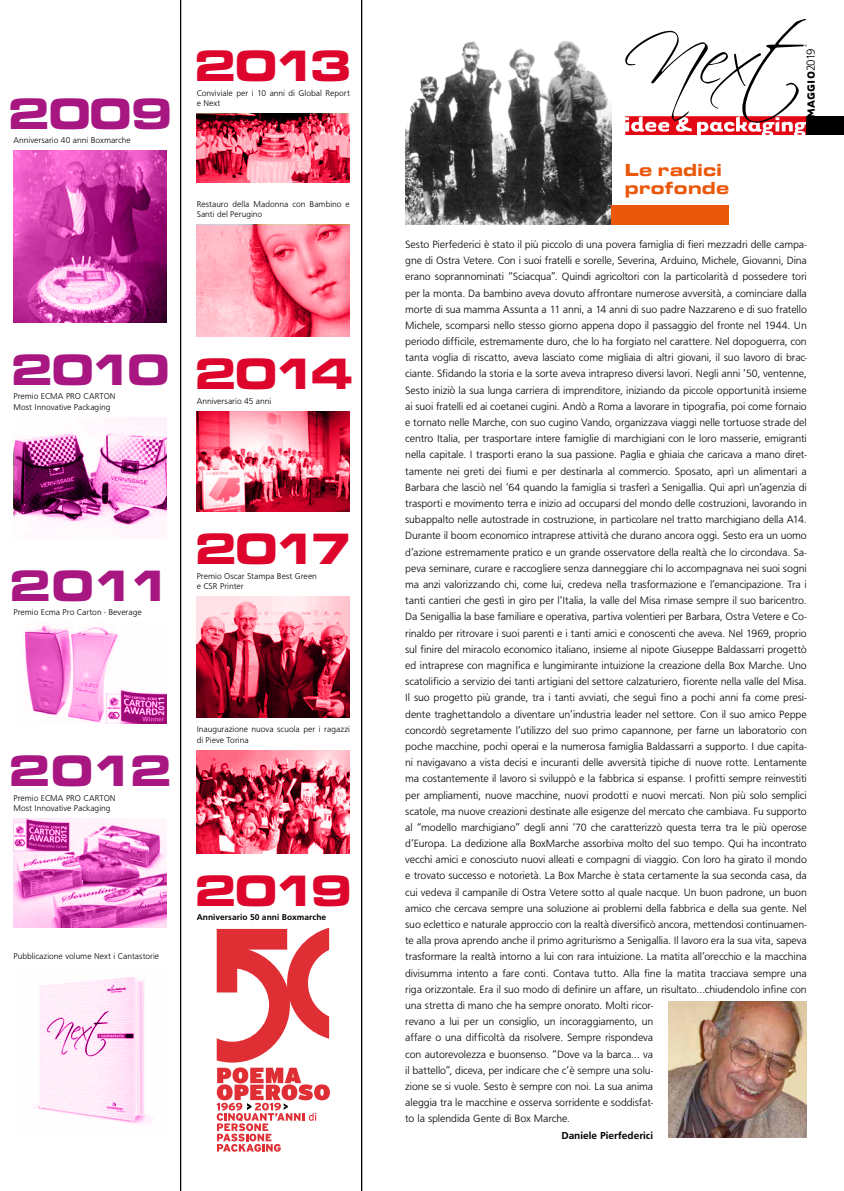
<style>
.page{position:relative;width:844px;height:1191px;background:#fff}
.page>*{position:absolute;margin:0;border:0;box-sizing:border-box;transform-origin:0 0}
.t1{font:45.5px "Microgramma D Bold Exte";letter-spacing:-.01em;color:#a71681}
.t2{font:45.5px "Microgramma D Bold Exte";letter-spacing:-.045em;color:#dd052b}
.t3{font:18.11px/17.5px "Microgramma D Bold Exte";letter-spacing:.05em;color:#ea580c}
.t4{font:700 12.08px "Tarzana Wide";letter-spacing:.01em;color:#000}
.t5{font:10.94px/16.2px "Frugal Sans Light DTC";letter-spacing:-.01em;color:#000}
.t6{font:10.5px "Frugal Sans Bold DTC";color:#000}
.t7{font:8.75px/10.5px "Frugal Sans Light DTC";color:#000}
.t8{font:8.75px "Frugal Sans Bold DTC";letter-spacing:.005em;color:#000}
.s1{font-family:"Frugal Sans Light DTC";font-weight:400}
</style>
<div class="page">
<div style="left:806px;top:117px;width:37px;height:18px;background:#000"></div>
<svg style="left:625px;top:19px;width:181px;height:116px"></svg>
<hr style="left:361px;top:0;width:1px;height:1191px;background:#000">
<hr style="left:180px;top:0;width:1px;height:1191px;background:#000">
<svg style="left:13px;top:150px;width:154px;height:172px;background:#c444a2"></svg>
<svg style="left:14px;top:417px;width:152px;height:111px"></svg>
<svg style="left:24px;top:625px;width:142px;height:98px"></svg>
<svg style="left:197px;top:411px;width:153px;height:100px;background:#dc6479"></svg>
<svg style="left:197px;top:114px;width:153px;height:68px;background:#d35168"></svg>
<svg style="left:197px;top:225px;width:153px;height:111px;background:#f98b9e"></svg>
<svg style="left:33px;top:976px;width:121px;height:148px;fill:#ffecf9"></svg>
<img style="left:405px;top:41px;width:206px;height:184px">
<div style="left:611px;top:206px;width:117px;height:19px;background:#ea580c"></div>
<img style="left:668px;top:1001px;width:138px;height:137px">
<svg style="left:13px;top:818px;width:154px;height:109px;background:#e88bcf"></svg>
<svg style="left:217px;top:927px;width:113px;height:224px"></svg>
<svg style="left:197px;top:596px;width:153px;height:121px;background:#b44f61"></svg>
<svg style="left:197px;top:750px;width:153px;height:103px;background:#d5566c"></svg>
<h1 class="t1" style="left:8px;top:82px;width:165px">2009</h1>
<p class="t7" style="left:13px;top:135px;width:119px">Anniversario 40 anni Boxmarche</p>
<h1 class="t2" style="left:195px;top:35px;width:159px">2013</h1>
<p class="t7" style="left:197px;top:87px;width:155px">Conviviale per i 10 anni di Global Report e Next</p>
<p class="t7" style="left:197px;top:198px;width:155px">Restauro della Madonna con Bambino e<br>Santi del Perugino</p>
<h1 class="t1" style="left:11px;top:339px;width:159px">2010</h1>
<p class="t7" style="left:13px;top:391px;width:104px">Premio ECMA PRO CARTON<br>Most Innovative Packaging</p>
<h1 class="t2" style="left:195px;top:343px;width:159px">2014</h1>
<p class="t7" style="left:197px;top:395px;width:76px">Anniversario 45 anni</p>
<h1 class="t1" style="left:9px;top:555px;width:163px">2011</h1>
<p class="t7" style="left:13px;top:607px;width:130px">Premio Ecma Pro Carton - Beverage</p>
<h1 class="t2" style="left:195px;top:518px;width:158px">2017</h1>
<p class="t7" style="left:197px;top:570px;width:122px">Premio Oscar Stampa Best Green e CSR Printer</p>
<h1 class="t1" style="left:9px;top:740px;width:164px">2012</h1>
<p class="t7" style="left:13px;top:792px;width:104px">Premio ECMA PRO CARTON<br>Most Innovative Packaging</p>
<p class="t7" style="left:13px;top:951px;width:147px">Pubblicazione volume Next i Cantastorie</p>
<p class="t7" style="left:197px;top:724px;width:155px">Inaugurazione nuova scuola per i ragazzi di Pieve Torina</p>
<h1 class="t2" style="left:195px;top:860px;width:158px">2019</h1>
<p class="t8" style="left:197px;top:912px;width:131px">Anniversario 50 anni Boxmarche</p>
<h2 class="t3" style="left:625px;top:161px;width:105px">Le radici profonde</h2>
<p class="t4" style="left:803px;top:118px;width:71px;rotate:-90deg">MAGGIO<span class="s1">2019</span></p>
<p class="t5" style="left:405px;top:236px;width:403px">Sesto Pierfederici è stato il più piccolo di una povera famiglia di fieri mezzadri delle campa&shy;gne di Ostra Vetere. Con i suoi fratelli e sorelle, Severina, Arduino, Michele, Giovanni, Dina erano soprannominati “Sciacqua”. Quindi agricoltori con la particolarità d possedere tori per la monta. Da bambino aveva dovuto affrontare numerose avversità, a cominciare dalla morte di sua mamma Assunta a 11 anni, a 14 anni di suo padre Nazzareno e di suo fratello Michele, scomparsi nello stesso giorno appena dopo il passaggio del fronte nel 1944. Un periodo difficile, estremamente duro, che lo ha forgiato nel carattere. Nel dopoguerra, con tanta voglia di riscatto, aveva lasciato come migliaia di altri giovani, il suo lavoro di brac&shy;ciante. Sfidando la storia e la sorte aveva intrapreso diversi lavori. Negli anni ’50, ventenne, Sesto iniziò la sua lunga carriera di imprenditore, iniziando da piccole opportunità insieme ai suoi fratelli ed ai coetanei cugini. Andò a Roma a lavorare in tipografia, poi come fornaio e tornato nelle Marche, con suo cugino Vando, organizzava viaggi nelle tortuose strade del centro Italia, per trasportare intere famiglie di marchigiani con le loro masserie, emigranti nella capitale. I trasporti erano la sua passione. Paglia e ghiaia che caricava a mano diret&shy;tamente nei greti dei fiumi e per destinarla al commercio. Sposato, aprì un alimentari a Barbara che lasciò nel ‘64 quando la famiglia si trasferì a Senigallia. Qui aprì un’agenzia di trasporti e movimento terra e inizio ad occuparsi del mondo delle costruzioni, lavorando in subappalto nelle autostrade in costruzione, in particolare nel tratto marchigiano della A14.<br>Durante il boom economico intraprese attività che durano ancora oggi. Sesto era un uomo d’azione estremamente pratico e un grande osservatore della realtà che lo circondava. Sa&shy;peva seminare, curare e raccogliere senza danneggiare chi lo accompagnava nei suoi sogni ma anzi valorizzando chi, come lui, credeva nella trasformazione e l’emancipazione. Tra i tanti cantieri che gestì in giro per l’Italia, la valle del Misa rimase sempre il suo baricentro.<br>Da Senigallia la base familiare e operativa, partiva volentieri per Barbara, Ostra Vetere e Co&shy;rinaldo per ritrovare i suoi parenti e i tanti amici e conoscenti che aveva. Nel 1969, proprio sul finire del miracolo economico italiano, insieme al nipote Giuseppe Baldassarri progettò ed intraprese con magnifica e lungimirante intuizione la creazione della Box Marche. Uno scatolificio a servizio dei tanti artigiani del settore calzaturiero, fiorente nella valle del Misa.<br>Il suo progetto più grande, tra i tanti avviati, che seguì fino a pochi anni fa come presi&shy;dente traghettandolo a diventare un’industria leader nel settore. Con il suo amico Peppe concordò segretamente l’utilizzo del suo primo capannone, per farne un laboratorio con poche macchine, pochi operai e la numerosa famiglia Baldassarri a supporto. I due capita&shy;ni navigavano a vista decisi e incuranti delle avversità tipiche di nuove rotte. Lentamente ma costantemente il lavoro si sviluppò e la fabbrica si espanse. I profitti sempre reinvestiti per ampliamenti, nuove macchine, nuovi prodotti e nuovi mercati. Non più solo semplici scatole, ma nuove creazioni destinate alle esigenze del mercato che cambiava. Fu supporto al “modello marchigiano” degli anni ‘70 che caratterizzò questa terra tra le più operose d’Europa. La dedizione alla BoxMarche assorbiva molto del suo tempo. Qui ha incontrato vecchi amici e conosciuto nuovi alleati e compagni di viaggio. Con loro ha girato il mondo e trovato successo e notorietà. La Box Marche è stata certamente la sua seconda casa, da cui vedeva il campanile di Ostra Vetere sotto al quale nacque. Un buon padrone, un buon amico che cercava sempre una soluzione ai problemi della fabbrica e della sua gente. Nel suo eclettico e naturale approccio con la realtà diversificò ancora, mettendosi continuamen&shy;te alla prova aprendo anche il primo agriturismo a Senigallia. Il lavoro era la sua vita, sapeva trasformare la realtà intorno a lui con rara intuizione. La matita all’orecchio e la macchina divisumma intento a fare conti. Contava tutto. Alla fine la matita tracciava sempre una riga orizzontale. Era il suo modo di definire un affare, un risultato…chiudendolo infine con una stretta di mano che ha sempre onorato. Molti ricor-<br>revano a lui per un consiglio, un incoraggiamento, un<br>affare o una difficoltà da risolvere. Sempre rispondeva<br>con autorevolezza e buonsenso. “Dove va la barca… va<br>il battello”, diceva, per indicare che c’è sempre una solu-<br>zione se si vuole. Sesto è sempre con noi. La sua anima<br>aleggia tra le macchine e osserva sorridente e soddisfat-<br>to la splendida Gente di Box Marche.</p>
<p class="t6" style="left:561px;top:1129px;width:93px">Daniele Pierfederici</p>
</div>
